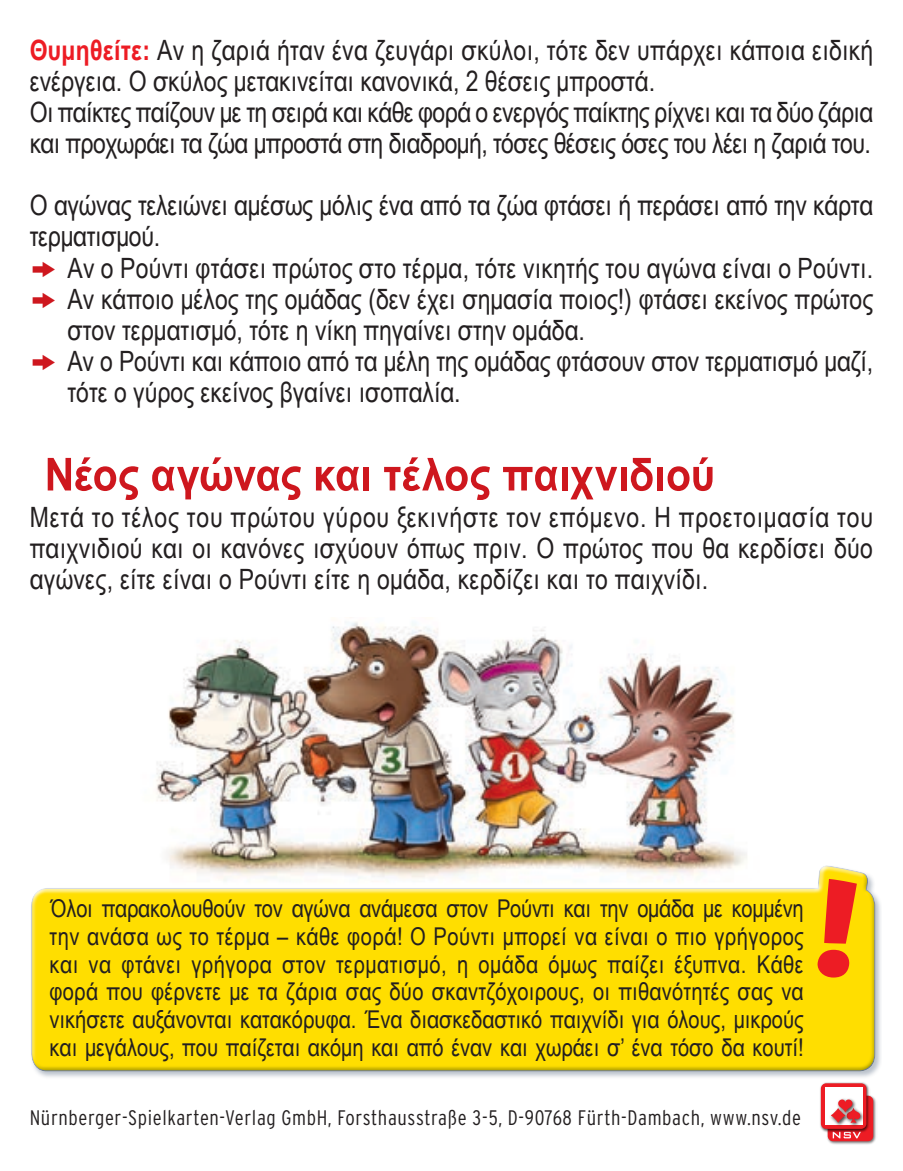
<style>
.page{position:relative;width:903px;height:1171px;background:#fff}
.page>*{position:absolute;margin:0;border:0;box-sizing:border-box;transform-origin:0 0}
.t1{font:122.5px "Housearama Kingpin";color:#ed1c24}
.t2{font:700 45.5px "Arial Narrow";color:#ce171e;scale:1.1 1}
.t3{font:28px/31.2px "Arial Narrow";color:#231f20}
.t4{font:28px/31.2px "Arial Narrow";letter-spacing:-.02em;color:#231f20}
.t5{font:24.5px/27.7px "Arial Narrow";color:#231f20;text-align:justify}
.t6{font:300 condensed 21px "Interstate";letter-spacing:.03em;color:#231f20}
.s1{font-weight:700;color:#ed1c24}
.s2{font-family:"Zeal";color:#ce171e}
</style>
<div class="page">
<img style="left:156px;top:622px;width:591px;height:238px">
<div style="left:30px;top:865px;width:851px;height:214px;background:#52657e;opacity:.4"></div>
<div style="left:31px;top:860px;width:845px;height:206px;background:#fff;opacity:.85"></div>
<div style="left:31px;top:873px;width:847px;height:199px;background:#52657e;opacity:.5"></div>
<img style="left:827px;top:1096px;width:49px;height:49px">
<div style="left:828px;top:1095px;width:45px;height:46px;background:#ed1c24;border-radius:5px"></div>
<svg style="left:833px;top:1133px;width:28px;height:5px"></svg>
<img style="left:820px;top:1082px;width:51px;height:51px">
<div style="left:821px;top:1083px;width:45px;height:46px;background:#ed1c24;border-radius:5px"></div>
<div style="left:825px;top:1087px;width:37px;height:38px;background:#fff"></div>
<img style="left:851px;top:1104px;width:15px;height:24px">
<img style="left:830px;top:1115px;width:21px;height:11px">
<svg style="left:831px;top:1108px;width:14px;height:14px"></svg>
<img style="left:835px;top:1098px;width:16px;height:20px">
<svg style="left:838px;top:1099px;width:23px;height:24px"></svg>
<p class="t3" style="left:30px;top:33px;width:845px"><span class="s1">Θυμηθείτε:</span> Αν η ζαριά ήταν ένα ζευγάρι σκύλοι, τότε δεν υπάρχει κάποια ειδική ενέργεια. Ο σκύλος μετακινείται κανονικά, 2 θέσεις μπροστά.</p>
<p class="t4" style="left:30px;top:95px;width:845px">Οι παίκτες παίζουν με τη σειρά και κάθε φορά ο ενεργός παίκτης ρίχνει και τα δύο ζάρια και προχωράει τα ζώα μπροστά στη διαδρομή, τόσες θέσεις όσες του λέει η ζαριά του.</p>
<p class="t3" style="left:30px;top:189px;width:845px">Ο αγώνας τελειώνει αμέσως μόλις ένα από τα ζώα φτάσει ή περάσει από την κάρτα τερματισμού.</p>
<p class="t3" style="left:30px;top:251px;width:845px"><span class="s2">k</span> Αν ο Ρούντι φτάσει πρώτος στο τέρμα, τότε νικητής του αγώνα είναι ο Ρούντι.</p>
<p class="t3" style="left:30px;top:282px;width:845px"><span class="s2">k</span> Αν κάποιο μέλος της ομάδας (δεν έχει σημασία ποιος!) φτάσει εκείνος πρώτος</p>
<p class="t3" style="left:67px;top:313px;width:519px">στον τερματισμό, τότε η νίκη πηγαίνει στην ομάδα.</p>
<p class="t3" style="left:30px;top:345px;width:845px"><span class="s2">k</span> Αν ο Ρούντι και κάποιο από τα μέλη της ομάδας φτάσουν στον τερματισμό μαζί,</p>
<p class="t3" style="left:67px;top:376px;width:395px">τότε ο γύρος εκείνος βγαίνει ισοπαλία.</p>
<p class="t2" style="left:45px;top:440px;width:611px">Νέος αγώνας και τέλος παιχνιδιού</p>
<p class="t3" style="left:30px;top:500px;width:845px;text-align:justify">Μετά το τέλος του πρώτου γύρου ξεκινήστε τον επόμενο. Η προετοιμασία του παιχνιδιού και οι κανόνες ισχύουν όπως πριν. Ο πρώτος που θα κερδίσει δύο αγώνες, είτε είναι ο Ρούντι είτε η ομάδα, κερδίζει και το παιχνίδι.</p>
<p class="t5" style="left:50px;top:894px;width:756px">Όλοι παρακολουθούν τον αγώνα ανάμεσα στον Ρούντι και την ομάδα με κομμένη την ανάσα ως το τέρμα – κάθε φορά! Ο Ρούντι μπορεί να είναι ο πιο γρήγορος και να φτάνει γρήγορα στον τερματισμό, η ομάδα όμως παίζει έξυπνα. Κάθε φορά που φέρνετε με τα ζάρια σας δύο σκαντζόχοιρους, οι πιθανότητές σας να νικήσετε αυξάνονται κατακόρυφα. Ένα διασκεδαστικό παιχνίδι για όλους, μικρούς και μεγάλους, που παίζεται ακόμη και από έναν και χωράει σ’ ένα τόσο δα κουτί!</p>
<p class="t1" style="left:811px;top:847px;width:51px">!</p>
<p class="t6" style="left:30px;top:1106px;width:773px">Nürnberger-Spielkarten-Verlag GmbH, Forsthausstraße 3-5, D-90768 Fürth-Dambach, www.nsv.de</p>
</div>
